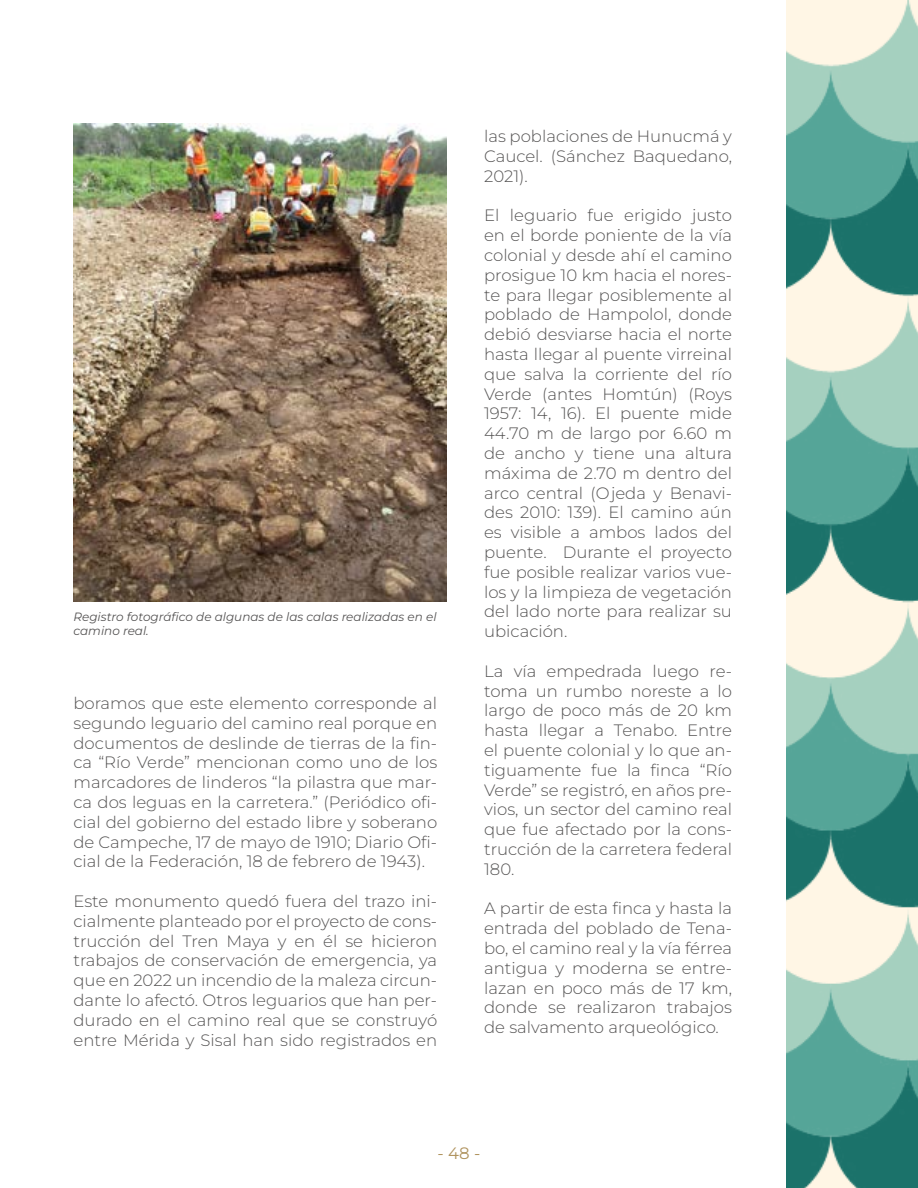
<style>
.page{position:relative;width:918px;height:1188px;background:#fff}
.page>*{position:absolute;margin:0;border:0;box-sizing:border-box;transform-origin:0 0}
.t1{font:16.5px/19.8px "Montserrat Light 2";color:#555454;text-align:justify}
.t2{font:300 16.5px "Montserrat";color:#555454}
.t3{font:16.5px "Montserrat";color:#b0935e}
.t4{font:12px "Montserrat Italic 2";color:#555454}
.t5{font:italic 12px "Montserrat";color:#555454}
.s1{font-family:"Montserrat Light 2";font-weight:400}
</style>
<div class="page">
<img style="left:74px;top:123px;width:373px;height:479px">
<img style="left:786px;top:0;width:132px;height:1188px">
<p class="t4" style="left:74px;top:608px;width:365px">Registro fotográfico de algunas de las calas realizadas en el</p>
<p class="t5" style="left:74px;top:623px;width:77px">camino real.</p>
<p class="t1" style="left:74px;top:693px;width:365px">boramos que este elemento corresponde al segundo leguario del camino real porque en</p>
<p class="t2" style="left:74px;top:732px;width:365px">documentos de deslinde de tierras de la fin<span class="s1">-</span></p>
<p class="t1" style="left:74px;top:752px;width:365px">ca “Río Verde” mencionan como uno de los marcadores de linderos “la pilastra que mar-</p>
<p class="t2" style="left:74px;top:791px;width:365px">ca dos leguas en la carretera.” (Periódico ofi<span class="s1">-</span></p>
<p class="t1" style="left:74px;top:812px;width:365px">cial del gobierno del estado libre y soberano</p>
<p class="t2" style="left:74px;top:831px;width:365px">de Campeche, 17 de mayo de 1910; Diario Ofi<span class="s1">-</span></p>
<p class="t1" style="left:74px;top:851px;width:353px">cial de la Federación, 18 de febrero de 1943).</p>
<p class="t1" style="left:74px;top:891px;width:365px">Este monumento quedó fuera del trazo ini&shy;cialmente planteado por el proyecto de cons&shy;trucción del Tren Maya y en él se hicieron trabajos de conservación de emergencia, ya que en 2022 un incendio de la maleza circun&shy;dante lo afectó. Otros leguarios que han per&shy;durado en el camino real que se construyó entre Mérida y Sisal han sido registrados en</p>
<p class="t1" style="left:484px;top:126px;width:249px">las poblaciones de Hunucmá y Caucel. (Sánchez Baquedano, 2021).</p>
<p class="t1" style="left:484px;top:205px;width:249px">El leguario fue erigido justo en el borde poniente de la vía colonial y desde ahí el camino prosigue 10 km hacia el nores&shy;te para llegar posiblemente al poblado de Hampolol, donde debió desviarse hacia el norte hasta llegar al puente virreinal que salva la corriente del río Verde (antes Homtún) (Roys 1957: 14, 16). El puente mide 44.70 m de largo por 6.60 m de ancho y tiene una altura máxima de 2.70 m dentro del arco central (Ojeda y Benavi&shy;des 2010: 139). El camino aún es visible a ambos lados del puente. Durante el proyecto fue posible realizar varios vue&shy;los y la limpieza de vegetación del lado norte para realizar su ubicación.</p>
<p class="t1" style="left:484px;top:661px;width:249px">La vía empedrada luego re&shy;toma un rumbo noreste a lo largo de poco más de 20 km hasta llegar a Tenabo. Entre el puente colonial y lo que an-</p>
<p class="t2" style="left:484px;top:759px;width:249px">tiguamente fue la finca “Río</p>
<p class="t1" style="left:484px;top:780px;width:249px">Verde” se registró, en años pre&shy;vios, un sector del camino real que fue afectado por la cons&shy;trucción de la carretera federal 180.</p>
<p class="t2" style="left:484px;top:898px;width:249px">A partir de esta finca y hasta la</p>
<p class="t1" style="left:484px;top:918px;width:249px">entrada del poblado de Tena&shy;bo, el camino real y la vía férrea antigua y moderna se entre&shy;lazan en poco más de 17 km, donde se realizaron trabajos de salvamento arqueológico.</p>
<p class="t3" style="left:438px;top:1142px;width:44px">- 48 -</p>
</div>
